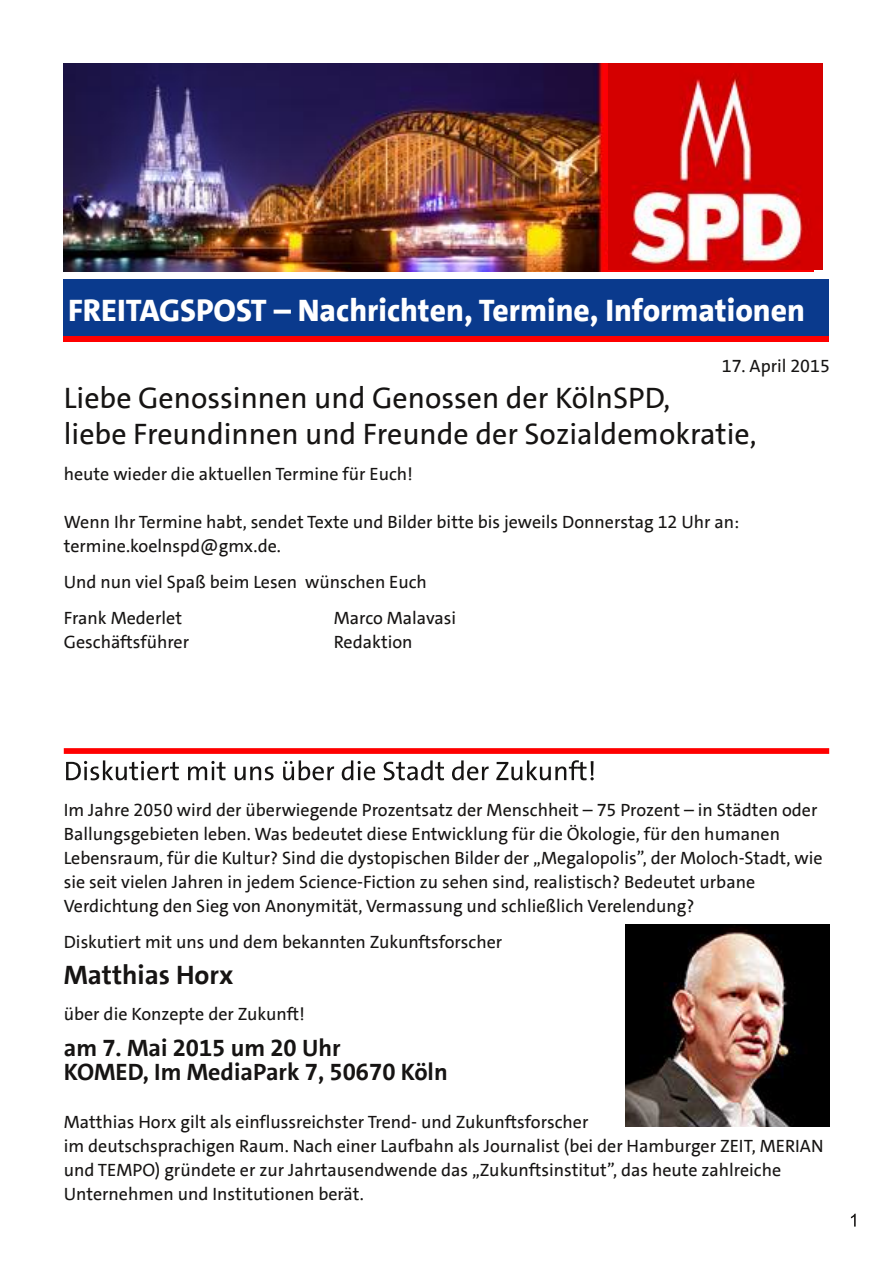
<style>
.page{position:relative;width:893px;height:1263px;background:#fff}
.page>*{position:absolute;margin:0;border:0;box-sizing:border-box;transform-origin:0 0}
.t1{font:800 31.5px "SPD The Sans";color:#fff}
.t2{font:30px/36px "SPD The Sans";color:#161413}
.t3{font:700 27px "SPD The Sans";color:#161413}
.t4{font:700 24px/24px "SPD The Sans";color:#161413}
.t5{font:18px/24px "SPD The Sans";color:#161413}
</style>
<div class="page">
<svg style="left:851px;top:1213px;width:5px;height:13px"></svg>
<img style="left:64px;top:64px;width:750px;height:208px">
<div style="left:64px;top:279px;width:765px;height:60px;background:#0a3a8d"></div>
<div style="left:64px;top:336px;width:765px;height:6px;background:#f00"></div>
<img style="left:608px;top:64px;width:215px;height:206px">
<div style="left:64px;top:748px;width:765px;height:6px;background:#f00"></div>
<svg style="left:66px;top:760px;width:113px;height:20px"></svg>
<svg style="left:188px;top:761px;width:38px;height:19px"></svg>
<svg style="left:235px;top:766px;width:39px;height:14px"></svg>
<svg style="left:283px;top:760px;width:51px;height:20px"></svg>
<svg style="left:342px;top:760px;width:33px;height:20px"></svg>
<svg style="left:384px;top:760px;width:60px;height:20px"></svg>
<svg style="left:452px;top:760px;width:37px;height:20px"></svg>
<svg style="left:496px;top:760px;width:98px;height:20px"></svg>
<img style="left:626px;top:924px;width:203px;height:203px">
<h1 class="t1" style="left:68px;top:290px;width:738px">FREITAGSPOST – Nachrichten, Termine, Informationen</h1>
<p class="t5" style="left:722px;top:354px;width:110px">17. April 2015</p>
<h2 class="t2" style="left:64px;top:380px;width:694px">Liebe Genossinnen und Genossen der KölnSPD,<br>liebe Freundinnen und Freunde der Sozialdemokratie,</h2>
<p class="t5" style="left:64px;top:462px;width:351px">heute wieder die aktuellen Termine für Euch!</p>
<p class="t5" style="left:64px;top:510px;width:677px">Wenn Ihr Termine habt, sendet Texte und Bilder bitte bis jeweils Donnerstag 12 Uhr an: termine.koelnspd@gmx.de.</p>
<p class="t5" style="left:64px;top:564px;width:365px;line-height:36px">Und nun viel Spaß beim Lesen wünschen Euch<br>Frank Mederlet</p>
<p class="t5" style="left:334px;top:606px;width:124px">Marco Malavasi</p>
<p class="t5" style="left:64px;top:630px;width:127px">Geschäftsführer</p>
<p class="t5" style="left:334px;top:630px;width:80px">Redaktion</p>
<p class="t5" style="left:64px;top:798px;width:760px">Im Jahre 2050 wird der überwiegende Prozentsatz der Menschheit – 75 Prozent – in Städten oder Ballungsgebieten leben. Was bedeutet diese Entwicklung für die Ökologie, für den humanen Lebensraum, für die Kultur? Sind die dystopischen Bilder der „Megalopolis”, der Moloch-Stadt, wie sie seit vielen Jahren in jedem Science-Fiction zu sehen sind, realistisch? Bedeutet urbane Verdichtung den Sieg von Anonymität, Vermassung und schließlich Verelendung?</p>
<p class="t5" style="left:64px;top:930px;width:440px">Diskutiert mit uns und dem bekannten Zukunftsforscher</p>
<h3 class="t3" style="left:64px;top:958px;width:171px">Matthias Horx</h3>
<p class="t5" style="left:64px;top:1002px;width:243px">über die Konzepte der Zukunft!</p>
<h3 class="t4" style="left:64px;top:1036px;width:385px">am 7. Mai 2015 um 20 Uhr<br>KOMED, Im MediaPark 7, 50670 Köln</h3>
<p class="t5" style="left:64px;top:1110px;width:761px">Matthias Horx gilt als einflussreichster Trend- und Zukunftsforscher<br>im deutschsprachigen Raum. Nach einer Laufbahn als Journalist (bei der Hamburger ZEIT, MERIAN und TEMPO) gründete er zur Jahrtausendwende das „Zukunftsinstitut”, das heute zahlreiche Unternehmen und Institutionen berät.</p>
</div>
